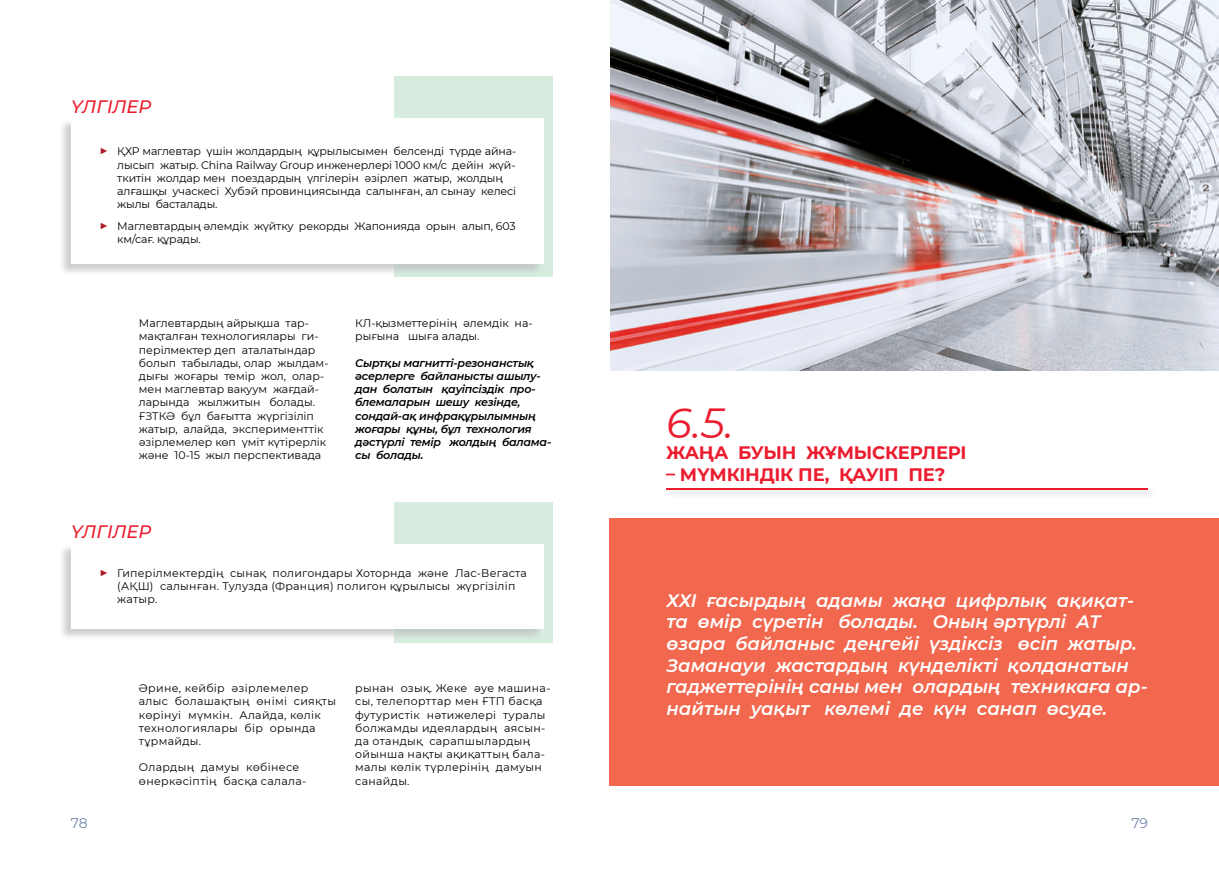
<style>
.page{position:relative;width:1219px;height:871px;background:#fff}
.page>*{position:absolute;margin:0;border:0;box-sizing:border-box;transform-origin:0 0}
.t1{font:italic 42px "Montserrat";color:#ec1c2f}
.t2{font:italic 600 18px/21.6px "Montserrat";color:#fff}
.t3{font:700 18px "Montserrat";letter-spacing:-.01em;color:#ec1c2f}
.t4{font:italic 500 18px "Montserrat";color:#ec1c2f}
.t5{font:14px "Montserrat";color:#7287ab}
.t6{font:11px/13.2px "Montserrat";color:#000}
.t7{font:11px/13.2px "Montserrat";letter-spacing:.03em;color:#000}
.t8{font:italic 600 11px/13.2px "Montserrat";letter-spacing:-.02em;color:#000}
.t9{font:11px/13.2px "Montserrat";letter-spacing:.02em;color:#000}
.s1{font-size:15px;color:#ad1c27}
</style>
<div class="page">
<div style="left:394px;top:77px;width:159px;height:200px;background:#d6ecde"></div>
<div style="left:394px;top:501px;width:159px;height:141px;background:#d6ecde"></div>
<div style="left:60px;top:119px;width:483px;height:156px;background:#bec0c2;opacity:.75"></div>
<div style="left:71px;top:118px;width:472px;height:145px;background:#fff"></div>
<div style="left:60px;top:544px;width:483px;height:96px;background:#bec0c2;opacity:.75"></div>
<div style="left:71px;top:543px;width:472px;height:85px;background:#fff"></div>
<div style="left:665px;top:486px;width:493px;height:13px;background:#bcbec0;opacity:.75"></div>
<hr style="left:666px;top:487px;width:482px;height:2px;background:#ed1c2f">
<div style="left:609px;top:518px;width:610px;height:267px;background:#f2684f"></div>
<img style="left:611px;top:0;width:608px;height:370px">
<h2 class="t4" style="left:71px;top:94px;width:82px">ҮЛГІЛЕР</h2>
<p class="t6" style="left:117px;top:144px;width:400px;text-indent:-18px"><span class="s1">▶</span> ҚХР маглевтар үшін жолдардың құрылысымен белсенді түрде айна&shy;лысып жатыр. China Railway Group инженерлері 1000 км/с дейін жүй&shy;ткитін жолдар мен поездардың үлгілерін әзірлеп жатыр, жолдың алғашқы учаскесі Хубэй провинциясында салынған, ал сынау келесі жылы басталады.</p>
<p class="t6" style="left:117px;top:219px;width:400px;text-indent:-18px"><span class="s1">▶</span> Маглевтардың әлемдік жүйтку рекорды Жапонияда орын алып, 603 км/сағ. құрады.</p>
<p class="t6" style="left:139px;top:316px;width:191px">Маглевтардың айрықша тар&shy;мақталған технологиялары ги&shy;перілмектер деп аталатындар болып табылады, олар жылдам&shy;дығы жоғары темір жол, олар&shy;мен маглевтар вакуум жағдай&shy;ларында жылжитын болады.<br>ҒЗТКӘ бұл бағытта жүргізіліп жатыр, алайда, эксперименттік әзірлемелер көп үміт күтірерлік және 10-15 жыл перспективада</p>
<h2 class="t4" style="left:71px;top:519px;width:82px">ҮЛГІЛЕР</h2>
<p class="t6" style="left:355px;top:316px;width:179px">КЛ-қызметтерінің әлемдік на&shy;рығына шыға алады.</p>
<p class="t8" style="left:355px;top:355px;width:198px">Сыртқы магнитті-резонанстық әсерлерге байланысты ашылу&shy;дан болатын қауіпсіздік про&shy;блемаларын шешу кезінде, сондай-ақ инфрақұрылымның жоғары құны, бұл технология дәстүрлі темір жолдың балама&shy;сы болады.</p>
<p class="t9" style="left:117px;top:565px;width:411px;text-indent:-18px"><span class="s1">▶</span> Гиперілмектердің сынақ полигондары Хоторнда және Лас-Вегаста (АҚШ) салынған. Тулузда (Франция) полигон құрылысы жүргізіліп жатыр.</p>
<p class="t7" style="left:139px;top:681px;width:199px">Әрине, кейбір әзірлемелер алыс болашақтың өнімі сияқты көрінуі мүмкін. Алайда, көлік технологиялары бір орында тұрмайды.</p>
<p class="t7" style="left:139px;top:760px;width:169px">Олардың дамуы көбінесе өнеркәсіптің басқа салала-</p>
<p class="t7" style="left:355px;top:681px;width:197px">рынан озық. Жеке әуе машина&shy;сы, телепорттар мен ҒТП басқа футуристік нәтижелері туралы болжамды идеялардың аясын&shy;да отандық сарапшылардың ойынша нақты ақиқаттың бала&shy;малы көлік түрлерінің дамуын санайды.</p>
<h1 class="t1" style="left:666px;top:393px;width:69px">6.5.</h1>
<h2 class="t3" style="left:666px;top:440px;width:302px">ЖАҢА БУЫН ЖҰМЫСКЕРЛЕРІ</h2>
<h2 class="t3" style="left:666px;top:461px;width:281px">– МҮМКІНДІК ПЕ, ҚАУІП ПЕ?</h2>
<p class="t2" style="left:667px;top:588px;width:483px">ХХІ ғасырдың адамы жаңа цифрлық ақиқат&shy;та өмір сүретін болады. Оның әртүрлі АТ өзара байланыс деңгейі үздіксіз өсіп жатыр.<br>Заманауи жастардың күнделікті қолданатын гаджеттерінің саны мен олардың техникаға ар&shy;найтын уақыт көлемі де күн санап өсуде.</p>
<p class="t5" style="left:71px;top:812px;width:18px">78</p>
<p class="t5" style="left:1131px;top:812px;width:18px">79</p>
</div>
